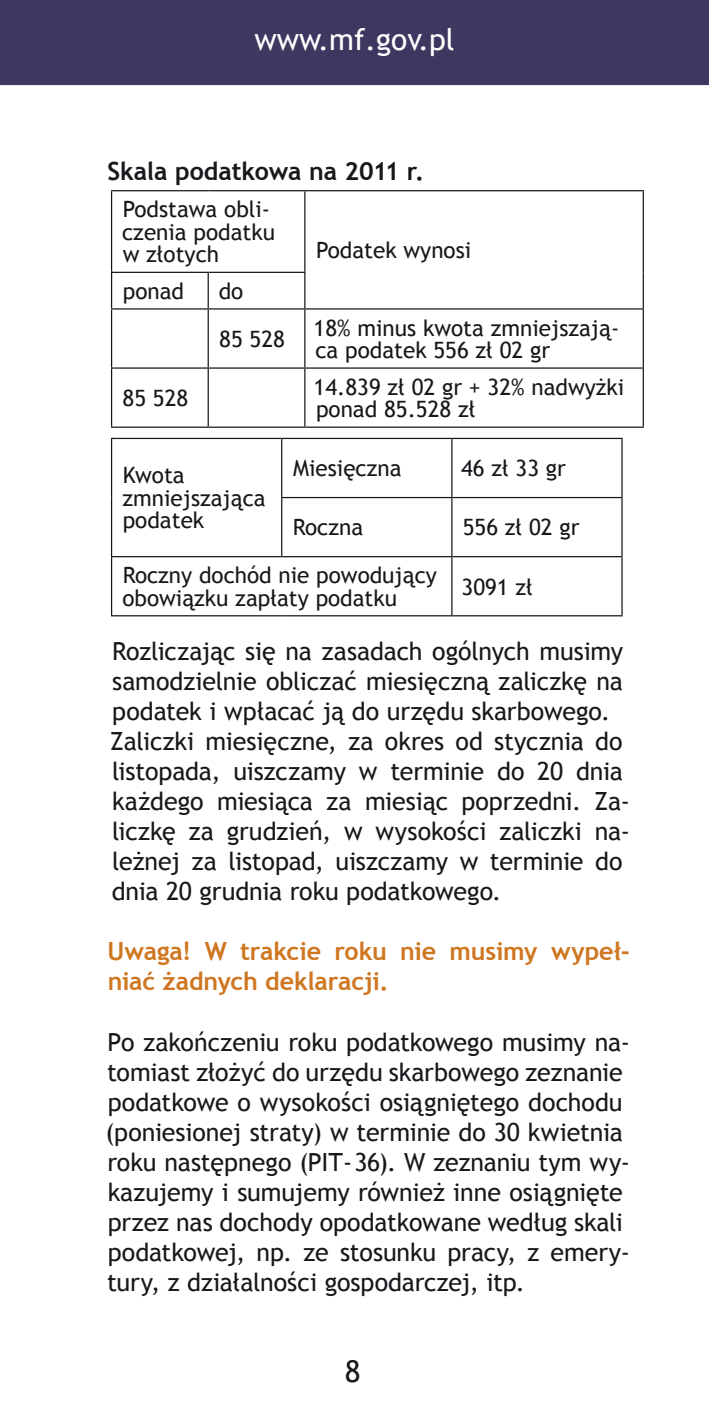
<style>
.page{position:relative;width:709px;height:1418px;background:#fff}
.page>*{position:absolute;margin:0;border:0;box-sizing:border-box;transform-origin:0 0}
.t1{font:30px "Trebuchet MS";color:#fff}
.t2{font:30px "Trebuchet MS";color:#1a171c}
.t3{font:25px/30px "Trebuchet MS";letter-spacing:-.005em;color:#1a171c}
.t4{font:700 25px/30px "Trebuchet MS";letter-spacing:-.005em;color:#cf7620}
.t5{font:700 25px "Trebuchet MS";letter-spacing:-.005em;color:#1a171c}
.t6{font:22.5px/22.5px "Trebuchet MS";color:#1a171c}
</style>
<div class="page">
<div style="left:0;top:0;width:709px;height:85px;background:#3e3861"></div>
<hr style="left:111px;top:190px;width:97px;height:1px;background:#1a171c">
<hr style="left:111px;top:191px;width:1px;height:81px;background:#1a171c">
<hr style="left:208px;top:190px;width:97px;height:1px;background:#1a171c">
<hr style="left:305px;top:190px;width:339px;height:1px;background:#1a171c">
<hr style="left:304px;top:191px;width:1px;height:81px;background:#1a171c">
<hr style="left:642px;top:191px;width:2px;height:81px;background:#1a171c">
<hr style="left:642px;top:272px;width:2px;height:36px;background:#1a171c">
<hr style="left:111px;top:272px;width:97px;height:1px;background:#1a171c">
<hr style="left:111px;top:273px;width:1px;height:35px;background:#1a171c">
<hr style="left:208px;top:272px;width:97px;height:1px;background:#1a171c">
<hr style="left:208px;top:273px;width:1px;height:35px;background:#1a171c">
<hr style="left:304px;top:273px;width:1px;height:35px;background:#1a171c">
<hr style="left:111px;top:308px;width:97px;height:1px;background:#1a171c">
<hr style="left:111px;top:309px;width:1px;height:58px;background:#1a171c">
<hr style="left:208px;top:308px;width:97px;height:1px;background:#1a171c">
<hr style="left:208px;top:309px;width:1px;height:58px;background:#1a171c">
<hr style="left:305px;top:308px;width:339px;height:1px;background:#1a171c">
<hr style="left:304px;top:309px;width:1px;height:58px;background:#1a171c">
<hr style="left:642px;top:309px;width:2px;height:58px;background:#1a171c">
<hr style="left:111px;top:367px;width:97px;height:2px;background:#1a171c">
<hr style="left:111px;top:369px;width:1px;height:57px;background:#1a171c">
<hr style="left:208px;top:367px;width:97px;height:2px;background:#1a171c">
<hr style="left:208px;top:369px;width:1px;height:57px;background:#1a171c">
<hr style="left:305px;top:367px;width:339px;height:2px;background:#1a171c">
<hr style="left:304px;top:369px;width:1px;height:57px;background:#1a171c">
<hr style="left:642px;top:369px;width:2px;height:57px;background:#1a171c">
<hr style="left:111px;top:426px;width:97px;height:2px;background:#1a171c">
<hr style="left:208px;top:426px;width:97px;height:2px;background:#1a171c">
<hr style="left:305px;top:426px;width:339px;height:2px;background:#1a171c">
<hr style="left:111px;top:438px;width:171px;height:1px;background:#1a171c">
<hr style="left:111px;top:439px;width:1px;height:58px;background:#1a171c">
<hr style="left:111px;top:497px;width:1px;height:59px;background:#1a171c">
<hr style="left:282px;top:438px;width:170px;height:1px;background:#1a171c">
<hr style="left:281px;top:439px;width:1px;height:58px;background:#1a171c">
<hr style="left:452px;top:438px;width:170px;height:1px;background:#1a171c">
<hr style="left:451px;top:439px;width:1px;height:58px;background:#1a171c">
<hr style="left:621px;top:439px;width:1px;height:58px;background:#1a171c">
<hr style="left:281px;top:497px;width:171px;height:1px;background:#1a171c">
<hr style="left:281px;top:498px;width:1px;height:58px;background:#1a171c">
<hr style="left:452px;top:497px;width:170px;height:1px;background:#1a171c">
<hr style="left:451px;top:498px;width:1px;height:58px;background:#1a171c">
<hr style="left:621px;top:498px;width:1px;height:58px;background:#1a171c">
<hr style="left:111px;top:556px;width:171px;height:1px;background:#1a171c">
<hr style="left:111px;top:557px;width:1px;height:58px;background:#1a171c">
<hr style="left:282px;top:556px;width:170px;height:1px;background:#1a171c">
<hr style="left:452px;top:556px;width:170px;height:1px;background:#1a171c">
<hr style="left:451px;top:557px;width:1px;height:58px;background:#1a171c">
<hr style="left:621px;top:557px;width:1px;height:58px;background:#1a171c">
<hr style="left:111px;top:615px;width:171px;height:1px;background:#1a171c">
<hr style="left:282px;top:615px;width:170px;height:1px;background:#1a171c">
<hr style="left:452px;top:615px;width:170px;height:1px;background:#1a171c">
<p class="t1" style="left:254px;top:22px;width:202px">www.mf.gov.pl</p>
<p class="t5" style="left:107px;top:156px;width:318px">Skala podatkowa na 2011 r.</p>
<p class="t6" style="left:122px;top:198px;width:154px">Podstawa obli&shy;czenia podatku w złotych</p>
<p class="t6" style="left:316px;top:239px;width:156px">Podatek wynosi</p>
<p class="t6" style="left:123px;top:280px;width:63px">ponad</p>
<p class="t6" style="left:219px;top:267px;width:68px;line-height:47.8px">do<br>85 528</p>
<p class="t6" style="left:313px;top:316px;width:307px">18% minus kwota zmniejszają&shy;ca podatek 556 zł 02 gr</p>
<p class="t6" style="left:123px;top:387px;width:67px">85 528</p>
<p class="t6" style="left:313px;top:376px;width:312px">14.839 zł 02 gr + 32% nadwyżki ponad 85.528 zł</p>
<p class="t6" style="left:122px;top:464px;width:145px">Kwota zmniejszająca podatek</p>
<p class="t6" style="left:293px;top:457px;width:110px">Miesięczna</p>
<p class="t6" style="left:461px;top:457px;width:106px">46 zł 33 gr</p>
<p class="t6" style="left:293px;top:516px;width:72px">Roczna</p>
<p class="t6" style="left:463px;top:516px;width:118px">556 zł 02 gr</p>
<p class="t6" style="left:122px;top:564px;width:316px">Roczny dochód nie powodujący obowiązku zapłaty podatku</p>
<p class="t6" style="left:461px;top:575px;width:73px">3091 zł</p>
<p class="t3" style="left:110px;top:636px;width:521px">Rozliczając się na zasadach ogólnych musimy samodzielnie obliczać miesięczną zaliczkę na podatek i wpłacać ją do urzędu skarbowego.<br>Zaliczki miesięczne, za okres od stycznia do listopada, uiszczamy w terminie do 20 dnia każdego miesiąca za miesiąc poprzedni. Za&shy;liczkę za grudzień, w wysokości zaliczki na&shy;leżnej za listopad, uiszczamy w terminie do dnia 20 grudnia roku podatkowego.</p>
<p class="t4" style="left:107px;top:936px;width:524px">Uwaga! W trakcie roku nie musimy wypeł&shy;niać żadnych deklaracji.</p>
<p class="t3" style="left:106px;top:1026px;width:526px">Po zakończeniu roku podatkowego musimy na&shy;tomiast złożyć do urzędu skarbowego zeznanie podatkowe o wysokości osiągniętego dochodu (poniesionej straty) w terminie do 30 kwietnia roku następnego (PIT-36). W zeznaniu tym wy&shy;kazujemy i sumujemy również inne osiągnięte przez nas dochody opodatkowane według skali podatkowej, np. ze stosunku pracy, z emery&shy;tury, z działalności gospodarczej, itp.</p>
<p class="t2" style="left:345px;top:1353px;width:17px">8</p>
</div>
